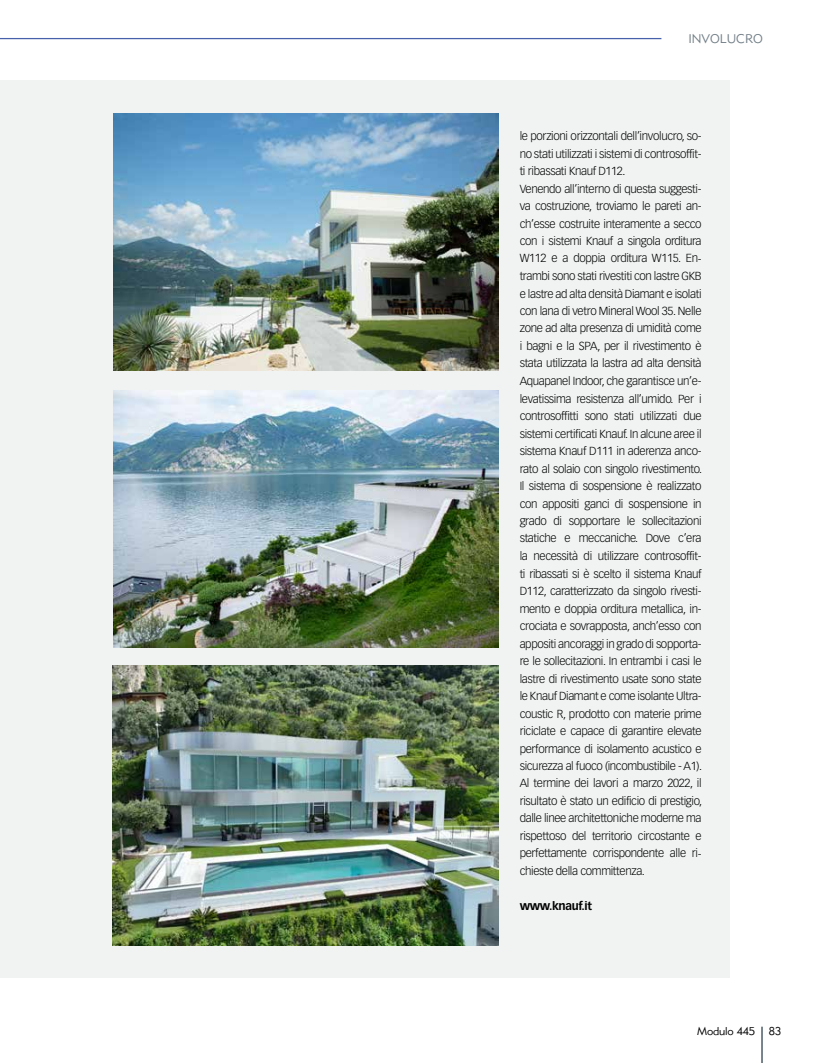
<style>
.page{position:relative;width:815px;height:1063px;background:#fff}
.page>*{position:absolute;margin:0;border:0;box-sizing:border-box;transform-origin:0 0}
.t1{font:12.5px "Metro Lite LT Two";color:#717e86}
.t2{font:300 11.5px/17.5px "Vectora LT Std";letter-spacing:-.03em;color:#000}
.t3{font:700 11.5px "Vectora LT Std";letter-spacing:-.03em;color:#000}
.t4{font:11.25px "Metro Lite LT Two";letter-spacing:-.015em;color:#000}
</style>
<div class="page">
<hr style="left:761px;top:1027px;width:2px;height:36px;background:#717e86">
<div style="left:0;top:81px;width:729px;height:897px;background:#edf1ef"></div>
<hr style="left:0;top:38px;width:661px;height:1px;background:#4762ab">
<img style="left:113px;top:665px;width:385px;height:280px">
<img style="left:113px;top:391px;width:385px;height:256px">
<img style="left:113px;top:113px;width:385px;height:257px">
<p class="t1" style="left:688px;top:31px;width:76px">INVOLUCRO</p>
<p class="t2" style="left:520px;top:127px;width:184px">le porzioni orizzontali dell’involucro, so&shy;no stati utilizzati i sistemi di controsoffit&shy;ti ribassati Knauf D112.<br>Venendo all’interno di questa suggesti&shy;va costruzione, troviamo le pareti an&shy;ch’esse costruite interamente a secco con i sistemi Knauf a singola orditura W112 e a doppia orditura W115. En&shy;trambi sono stati rivestiti con lastre GKB e lastre ad alta densità Diamant e isolati con lana di vetro Mineral Wool 35. Nelle zone ad alta presenza di umidità come i bagni e la SPA, per il rivestimento è stata utilizzata la lastra ad alta densità Aquapanel Indoor, che garantisce un’e&shy;levatissima resistenza all’umido. Per i controsoffitti sono stati utilizzati due sistemi certificati Knauf. In alcune aree il sistema Knauf D111 in aderenza anco&shy;rato al solaio con singolo rivestimento.<br>Il sistema di sospensione è realizzato con appositi ganci di sospensione in grado di sopportare le sollecitazioni statiche e meccaniche. Dove c’era la necessità di utilizzare controsoffit&shy;ti ribassati si è scelto il sistema Knauf D112, caratterizzato da singolo rivesti&shy;mento e doppia orditura metallica, in&shy;crociata e sovrapposta, anch’esso con appositi ancoraggi in grado di sopporta&shy;re le sollecitazioni. In entrambi i casi le lastre di rivestimento usate sono state le Knauf Diamant e come isolante Ultra&shy;coustic R, prodotto con materie prime riciclate e capace di garantire elevate performance di isolamento acustico e sicurezza al fuoco (incombustibile - A1).<br>Al termine dei lavori a marzo 2022, il risultato è stato un edificio di prestigio, dalle linee architettoniche moderne ma rispettoso del territorio circostante e perfettamente corrispondente alle ri&shy;chieste della committenza.</p>
<p class="t3" style="left:520px;top:899px;width:74px">www.knauf.it</p>
<p class="t4" style="left:697px;top:1025px;width:86px">Modulo 445 83</p>
</div>
